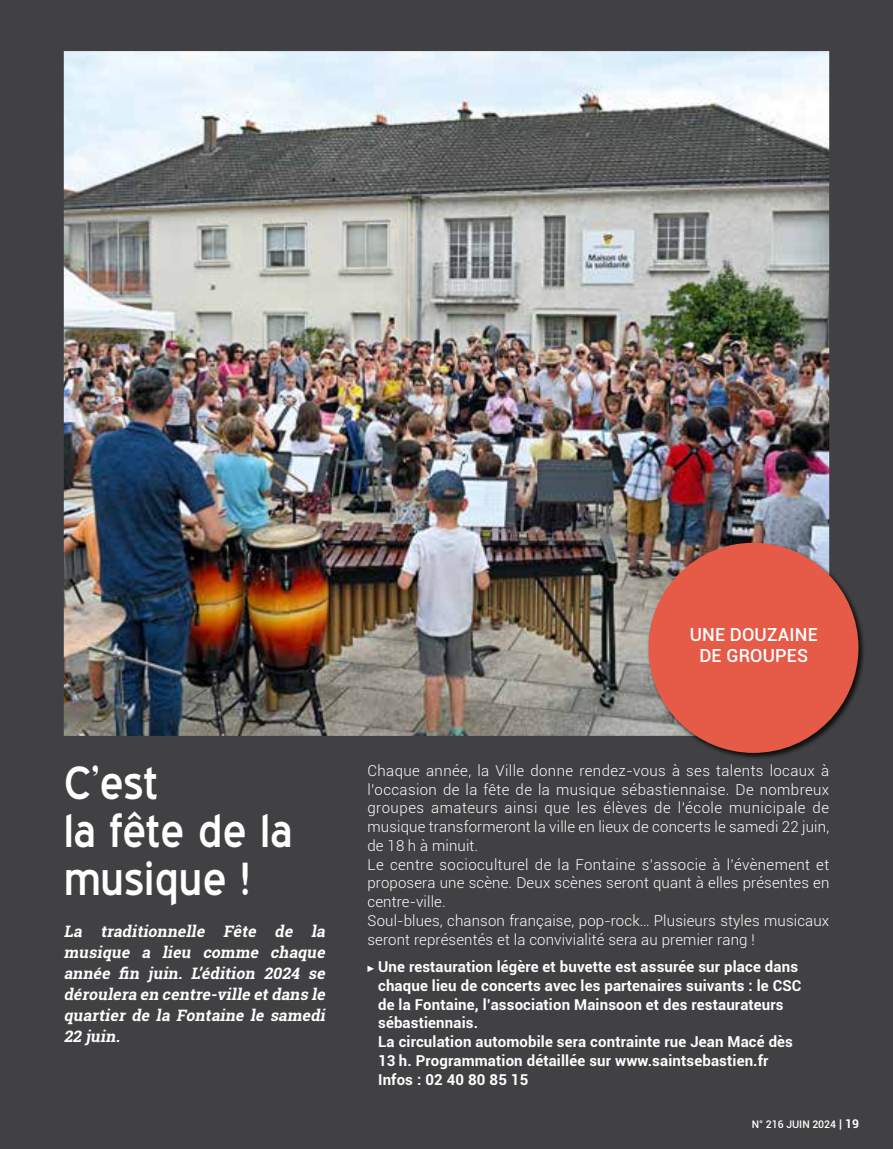
<style>
.page{position:relative;width:893px;height:1149px;background:#fff}
.page>*{position:absolute;margin:0;border:0;box-sizing:border-box;transform-origin:0 0}
.t1{font:45px/48px "Blue Highway";color:#fff}
.t2{font:500 18px/21px "Roboto";letter-spacing:.01em;color:#fff;text-align:center}
.t3{font:italic 700 15.75px/21px "Roboto Slab";color:#fff;text-align:justify}
.t4{font:300 15px/18.8px "Roboto";letter-spacing:.01em;color:#fff}
.t5{font:700 15px/18.8px "Roboto";letter-spacing:.01em;color:#fff}
.t6{font:500 10.5px "Roboto";color:#fff}
.s1{font-size:12px}
.s2{font-weight:700;font-size:12px}
</style>
<div class="page">
<div style="left:0;top:0;width:893px;height:1148px;background:#414042"></div>
<svg style="left:367px;top:965px;width:7px;height:6px"></svg>
<img style="left:64px;top:51px;width:765px;height:684px">
<div style="left:648px;top:541px;width:217px;height:218px;background:#000;opacity:.75"></div>
<div style="left:648px;top:542px;width:210px;height:210px;background:#e65a48;border-radius:50%"></div>
<h1 class="t1" style="left:64px;top:758px;width:230px">C’est<br>la fête de la musique !</h1>
<p class="t3" style="left:64px;top:920px;width:266px">La traditionnelle Fête de la musique a lieu comme chaque année fin juin. L’édition 2024 se déroulera en centre-ville etdans le quartier de la Fontaine le samedi 22 juin.</p>
<p class="t2" style="left:690px;top:623px;width:129px">UNE DOUZAINE<br>DE GROUPES</p>
<p class="t4" style="left:367px;top:760px;width:463px">Chaque année, la Ville donne rendez-vous à ses talents locaux à l’occasion de la fête de la musique sébastiennaise. De nombreux groupes amateurs ainsi que les élèves de l’école municipale de musique transformeront la ville en lieux de concerts le samedi 22 juin, de 18 h à minuit.<br>Le centre socioculturel de la Fontaine s’associe à l’évènement et proposera une scène. Deux scènes seront quant à elles présentes en centre-ville.<br>Soul-blues, chanson française, pop-rock… Plusieurs styles musicaux seront représentés et la convivialité sera au premier rang !</p>
<p class="t5" style="left:378px;top:956px;width:425px">Une restauration légère et buvette est assurée sur place dans chaque lieu de concerts avec les partenaires suivants : le CSC de la Fontaine, l’association Mainsoon et des restaurateurs sébastiennais.<br>La circulation automobile sera contrainte rue Jean Macé dès 13 h. Programmation détaillée sur www.saintsebastien.fr Infos : 02 40 80 85 15</p>
<p class="t6" style="left:752px;top:1116px;width:109px">N° 216 JUIN 2024 <span class="s1">|</span> <span class="s2">19</span></p>
</div>
